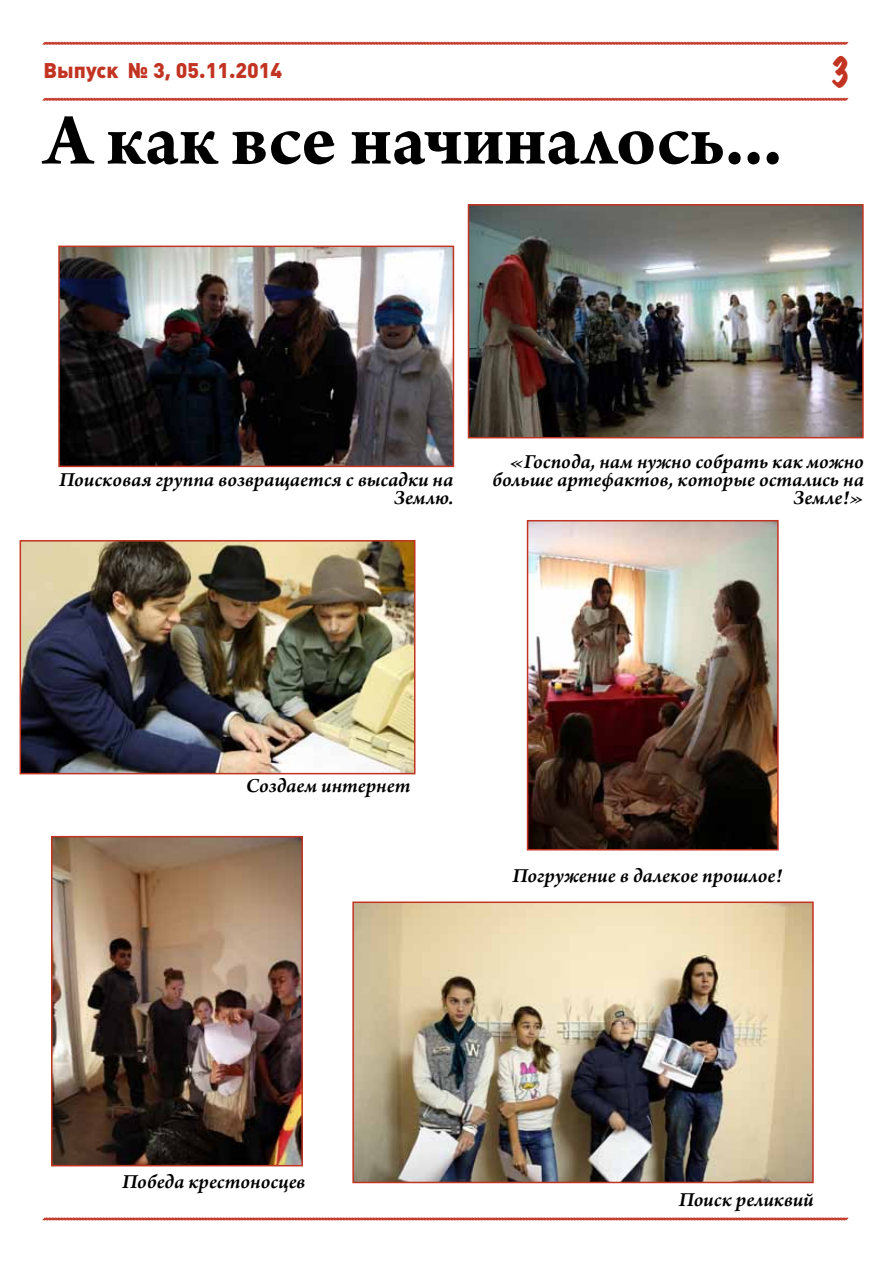
<style>
.page{position:relative;width:893px;height:1263px;background:#fff}
.page>*{position:absolute;margin:0;border:0;box-sizing:border-box;transform-origin:0 0}
.t1{font:700 78px "Arno Pro";color:#000}
.t2{font:expanded 35.85px "Marker Felt";color:#c23321;scale:.87 1}
.t3{font:italic 600 21px/18px "Arno Pro";letter-spacing:-.005em;color:#000;text-align:right}
.t4{font:900 21px "Plumb";color:#c23321}
</style>
<div class="page">
<svg style="left:42px;top:41px;width:807px;height:4px;background:#d98176"></svg>
<svg style="left:42px;top:97px;width:807px;height:4px;background:#d98176"></svg>
<svg style="left:42px;top:1217px;width:807px;height:4px;background:#d98176"></svg>
<img style="left:355px;top:904px;width:456px;height:276px">
<div style="left:352px;top:901px;width:462px;height:282px;border:2px solid #c23321"></div>
<img style="left:23px;top:543px;width:389px;height:228px">
<div style="left:20px;top:540px;width:395px;height:234px;border:2px solid #c23321"></div>
<img style="left:471px;top:207px;width:390px;height:228px">
<div style="left:468px;top:204px;width:396px;height:234px;border:2px solid #c23321"></div>
<img style="left:61px;top:249px;width:390px;height:215px">
<div style="left:58px;top:246px;width:396px;height:221px;border:2px solid #c23321"></div>
<img style="left:530px;top:523px;width:246px;height:324px">
<div style="left:527px;top:520px;width:252px;height:330px;border:2px solid #c23321"></div>
<img style="left:54px;top:839px;width:246px;height:324px">
<div style="left:51px;top:836px;width:252px;height:330px;border:2px solid #c23321"></div>
<p class="t4" style="left:44px;top:59px;width:240px">Выпуск № 3, 05.11.2014</p>
<h2 class="t2" style="left:830px;top:46px;width:25px">3</h2>
<h1 class="t1" style="left:44px;top:95px;width:740px">А как все начиналось...</h1>
<p class="t3" style="left:59px;top:472px;width:396px">Поисковая группа возвращается с высадки на<br>Землю.</p>
<p class="t3" style="left:492px;top:454px;width:373px">«Господа, нам нужно собрать как можно больше артефактов, которые остались на<br>Земле!»</p>
<p class="t3" style="left:246px;top:778px;width:166px">Создаем интернет</p>
<p class="t3" style="left:513px;top:868px;width:271px">Погружение в далекое прошлое!</p>
<p class="t3" style="left:122px;top:1174px;width:185px">Победа крестоносцев</p>
<p class="t3" style="left:679px;top:1192px;width:137px">Поиск реликвий</p>
</div>
